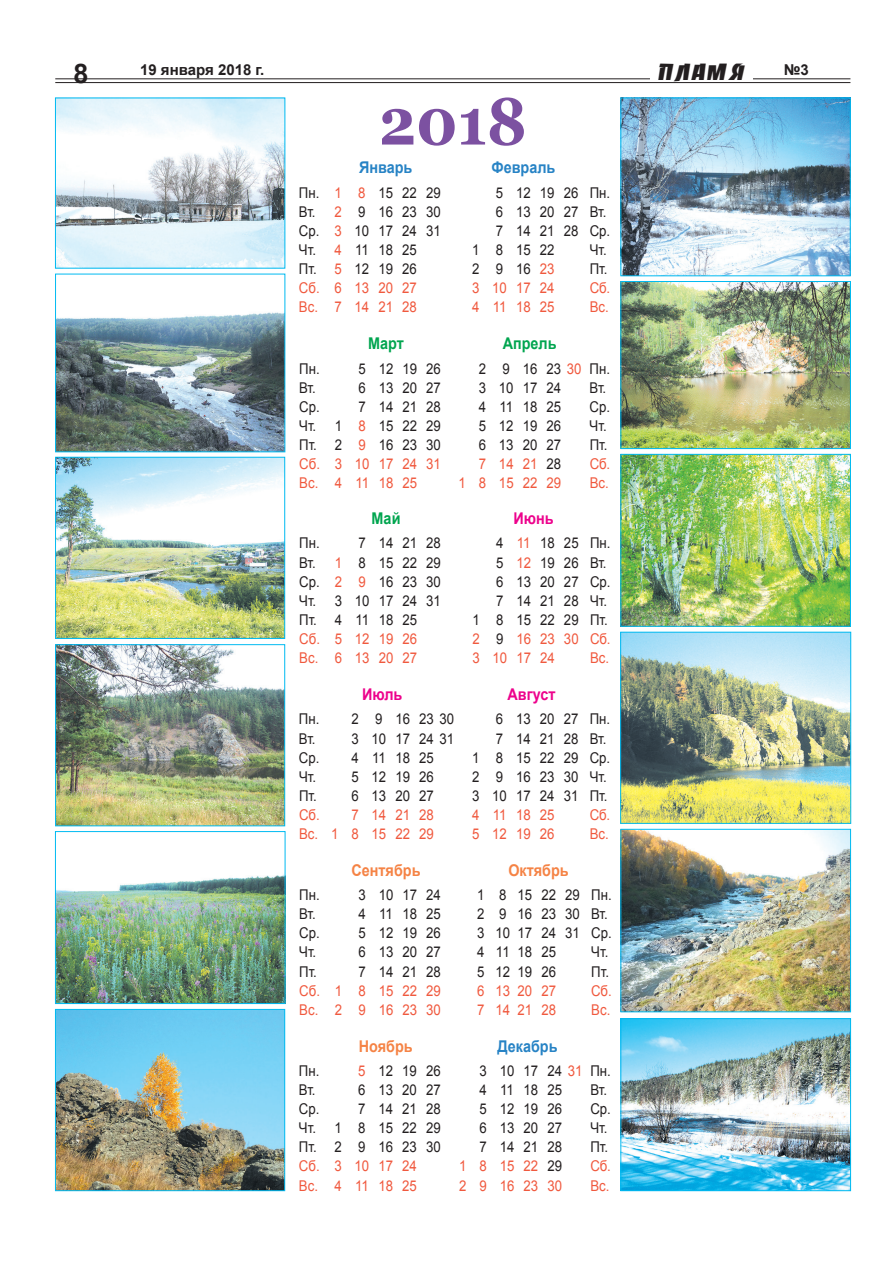
<style>
.page{position:relative;width:893px;height:1263px;background:#fff}
.page>*{position:absolute;margin:0;border:0;box-sizing:border-box;transform-origin:0 0}
.t1{font:700 66px "Georgia";color:#7c51a1;scale:.9 1}
.t2{font:700 27px "Arial";color:#231f20}
.t3{font:21px "Banco Normal";color:#231f20;scale:1.15 1}
.t4{font:700 16.2px "Arial";color:#f58345;scale:.89 1}
.t5{font:700 16.2px "Arial";color:#2783c5;scale:.89 1}
.t6{font:700 16.2px "Arial";color:#ed028c;scale:.89 1}
.t7{font:700 16.2px "Arial";color:#00a54f;scale:.89 1}
.t8{font:700 15px "Arial";color:#231f20}
.t9{font:14.85px/19.2px "Arial";color:#231f20;scale:.89 1}
.t10{font:14.85px/19.2px "Arial";color:#f0593e;scale:.89 1}
.s1{color:#f0593e}
.s2{color:#231f20}
</style>
<div class="page">
<hr style="left:55px;top:78px;width:795px;height:1px;background:#231f20">
<hr style="left:55px;top:82px;width:795px;height:1px;background:#231f20">
<hr style="left:650px;top:77px;width:103px;height:3px;background:#fff">
<img style="left:57px;top:646px;width:226px;height:178px">
<div style="left:55px;top:644px;width:230px;height:182px;border:1px solid #00baf1"></div>
<img style="left:57px;top:312px;width:226px;height:138px">
<div style="left:55px;top:274px;width:230px;height:178px;border:1px solid #00baf1"></div>
<img style="left:57px;top:100px;width:226px;height:166px">
<img style="left:623px;top:1020px;width:226px;height:169px">
<div style="left:621px;top:1018px;width:230px;height:173px;border:1px solid #00baf1"></div>
<img style="left:57px;top:1011px;width:226px;height:178px">
<div style="left:55px;top:1009px;width:230px;height:182px;border:1px solid #00baf1"></div>
<img style="left:623px;top:100px;width:225px;height:174px">
<div style="left:621px;top:98px;width:229px;height:178px;border:1px solid #00baf1"></div>
<img style="left:623px;top:283px;width:226px;height:164px">
<div style="left:621px;top:281px;width:230px;height:168px;border:1px solid #00baf1"></div>
<img style="left:622px;top:634px;width:227px;height:187px">
<div style="left:620px;top:632px;width:231px;height:191px;border:1px solid #00baf1"></div>
<img style="left:57px;top:875px;width:226px;height:127px">
<div style="left:55px;top:831px;width:230px;height:173px;border:1px solid #00baf1"></div>
<img style="left:623px;top:456px;width:226px;height:168px">
<div style="left:621px;top:454px;width:230px;height:172px;border:1px solid #00baf1"></div>
<img style="left:57px;top:459px;width:226px;height:178px">
<div style="left:55px;top:457px;width:230px;height:182px;border:1px solid #00baf1"></div>
<img style="left:623px;top:831px;width:226px;height:179px">
<div style="left:621px;top:829px;width:230px;height:183px;border:1px solid #00baf1"></div>
<h2 class="t2" style="left:73px;top:56px;width:17px">8</h2>
<p class="t8" style="left:140px;top:59px;width:126px">19 января 2018 г.</p>
<h3 class="t3" style="left:656px;top:59px;width:79px">ПЛАМЯ</h3>
<p class="t8" style="left:784px;top:59px;width:27px">№3</p>
<h1 class="t1" style="left:379px;top:79px;width:166px">2018</h1>
<p class="t5" style="left:359px;top:157px;width:61px">Январь</p>
<p class="t9" style="left:299px;top:183px;width:161px">Пн. <span class="s1">1 8</span> 15 22 29<br>Вт. <span class="s1">2</span> 9 16 23 30<br>Ср. <span class="s1">3</span> 10 17 24 31<br>Чт. <span class="s1">4</span> 11 18 25<br>Пт. <span class="s1">5</span> 12 19 26<br><span class="s1">Сб. 6 13 20 27<br>Вс. 7 14 21 28</span></p>
<p class="t5" style="left:491px;top:157px;width:73px">Февраль</p>
<p class="t9" style="left:496px;top:183px;width:130px">5 12 19 26 Пн.</p>
<p class="t9" style="left:496px;top:202px;width:126px">6 13 20 27 Вт.</p>
<p class="t9" style="left:496px;top:221px;width:130px">7 14 21 28 Ср.</p>
<p class="t9" style="left:472px;top:240px;width:94px">1 8 1522</p>
<p class="t9" style="left:590px;top:240px;width:21px">Чт.</p>
<p class="t9" style="left:472px;top:260px;width:94px">2 9 16<span class="s1">23</span></p>
<p class="t9" style="left:590px;top:260px;width:21px">Пт.</p>
<p class="t10" style="left:472px;top:279px;width:94px">3 10 17 24</p>
<p class="t10" style="left:590px;top:279px;width:24px">Сб.</p>
<p class="t10" style="left:472px;top:298px;width:94px">4 11 18 25</p>
<p class="t10" style="left:590px;top:298px;width:23px">Вс.</p>
<p class="t7" style="left:368px;top:333px;width:42px">Март</p>
<p class="t9" style="left:299px;top:359px;width:24px">Пн.</p>
<p class="t9" style="left:358px;top:359px;width:94px">5 12 19 26</p>
<p class="t9" style="left:299px;top:378px;width:20px">Вт.</p>
<p class="t9" style="left:358px;top:378px;width:94px">6 13 20 27</p>
<p class="t9" style="left:299px;top:397px;width:25px">Ср.</p>
<p class="t9" style="left:299px;top:397px;width:161px;text-align:justify;text-indent:59px">7 14 21 28<br>Чт. 1 <span class="s1">8</span> 15 22 29<br>Пт. 2 <span class="s1">9</span> 16 23 30<br><span class="s1">Сб. 3 10 17 24 31<br>Вс. 4 11 18 25</span></p>
<p class="t7" style="left:371px;top:508px;width:34px">Май</p>
<p class="t9" style="left:299px;top:534px;width:161px;text-align:justify;text-indent:59px">7 14 21 28<br>Вт. <span class="s1">1</span> 8 15 22 29<br>Ср. <span class="s1">2 9</span> 16 23 30<br>Чт. 3 10 17 24 31<br>Пт. 4 11 18 25</p>
<p class="t10" style="left:299px;top:629px;width:134px">Сб. 5 12 19 26<br>Вс. 6 13 20 27</p>
<p class="t9" style="left:299px;top:534px;width:24px">Пн.</p>
<p class="t7" style="left:503px;top:333px;width:62px">Апрель</p>
<p class="t9" style="left:479px;top:359px;width:149px">2 9 16 23 <span class="s1">30</span> Пн.<br>3 10 17 24</p>
<p class="t9" style="left:590px;top:378px;width:20px">Вт.</p>
<p class="t9" style="left:479px;top:397px;width:94px">4 11 18 25</p>
<p class="t9" style="left:590px;top:397px;width:24px">Ср.</p>
<p class="t9" style="left:479px;top:416px;width:94px">5 12 19 26</p>
<p class="t9" style="left:590px;top:416px;width:21px">Чт.</p>
<p class="t9" style="left:479px;top:435px;width:94px">6 13 20 27</p>
<p class="t9" style="left:590px;top:435px;width:21px">Пт.</p>
<p class="t10" style="left:479px;top:454px;width:94px">7 14 21 <span class="s2">28</span></p>
<p class="t10" style="left:590px;top:454px;width:24px">Сб.</p>
<p class="t10" style="left:458px;top:474px;width:117px">1 8 152229</p>
<p class="t10" style="left:590px;top:474px;width:23px">Вс.</p>
<p class="t6" style="left:514px;top:508px;width:47px">Июнь</p>
<p class="t9" style="left:496px;top:534px;width:130px">4 <span class="s1">11</span> 18 25 Пн.</p>
<p class="t9" style="left:496px;top:553px;width:126px">5 <span class="s1">12</span> 19 26 Вт.</p>
<p class="t9" style="left:496px;top:572px;width:130px">6 13 20 27 Ср.</p>
<p class="t9" style="left:496px;top:591px;width:126px">7 14 21 28 Чт.</p>
<p class="t9" style="left:472px;top:610px;width:154px">1 8 15 22 29 Пт.</p>
<p class="t10" style="left:472px;top:629px;width:157px">2 <span class="s2">9</span> 16 23 30 Сб.</p>
<p class="t10" style="left:472px;top:648px;width:94px">3 10 17 24</p>
<p class="t10" style="left:590px;top:648px;width:23px">Вс.</p>
<p class="t6" style="left:362px;top:684px;width:47px">Июль</p>
<p class="t9" style="left:299px;top:710px;width:176px">Пн. 2 9 16 23 30<br>Вт.</p>
<p class="t9" style="left:299px;top:729px;width:176px;text-indent:52px">3 10 17 24 31<br>Ср. 4 11 18 25<br>Чт. 5 12 19 26<br>Пт. 6 13 20 27</p>
<p class="t10" style="left:299px;top:805px;width:153px">Сб. 7 14 21 28<br>Вс. 1 8 15 22 29</p>
<p class="t4" style="left:351px;top:859px;width:79px">Сентябрь</p>
<p class="t9" style="left:299px;top:885px;width:24px">Пн.</p>
<p class="t9" style="left:358px;top:885px;width:94px">3 10 17 24</p>
<p class="t9" style="left:299px;top:904px;width:20px">Вт.</p>
<p class="t9" style="left:358px;top:904px;width:94px">4 11 18 25</p>
<p class="t9" style="left:299px;top:923px;width:25px">Ср.</p>
<p class="t9" style="left:358px;top:923px;width:94px">5 12 19 26</p>
<p class="t9" style="left:299px;top:943px;width:21px">Чт.</p>
<p class="t9" style="left:358px;top:943px;width:94px">6 13 20 27</p>
<p class="t9" style="left:299px;top:962px;width:21px">Пт.</p>
<p class="t9" style="left:358px;top:962px;width:94px">7 14 21 28</p>
<p class="t10" style="left:299px;top:981px;width:161px">Сб. 1 8 15 22 29<br>Вс. 2 9 16 23 30</p>
<p class="t6" style="left:507px;top:684px;width:55px">Август</p>
<p class="t9" style="left:472px;top:710px;width:157px;text-align:right">6 13 20 27 Пн.<br>7 14 21 28 Вт.<br>1 8 15 22 29 Ср.<br>2 9 16 23 30 Чт.<br>3 10 17 24 31 Пт.</p>
<p class="t10" style="left:472px;top:805px;width:94px">4 11 18 25</p>
<p class="t10" style="left:590px;top:805px;width:24px">Сб.</p>
<p class="t10" style="left:472px;top:824px;width:94px">5 12 19 26</p>
<p class="t10" style="left:590px;top:824px;width:23px">Вс.</p>
<p class="t4" style="left:508px;top:859px;width:69px">Октябрь</p>
<p class="t9" style="left:477px;top:885px;width:153px">1 8 15 22 29 Пн.<br>2 9 16 23 30 Вт.<br>3 10 17 24 31 Ср.<br>4 11 18 25</p>
<p class="t9" style="left:591px;top:943px;width:21px">Чт.</p>
<p class="t9" style="left:477px;top:962px;width:90px">5 12 19 26</p>
<p class="t9" style="left:591px;top:962px;width:21px">Пт.</p>
<p class="t10" style="left:477px;top:981px;width:90px">6 13 20 27</p>
<p class="t10" style="left:591px;top:981px;width:24px">Сб.</p>
<p class="t10" style="left:477px;top:1000px;width:90px">7 14 21 28</p>
<p class="t10" style="left:591px;top:1000px;width:23px">Вс.</p>
<p class="t4" style="left:359px;top:1035px;width:62px">Ноябрь</p>
<p class="t9" style="left:299px;top:1061px;width:24px">Пн.</p>
<p class="t9" style="left:358px;top:1061px;width:94px"><span class="s1">5</span> 12 19 26</p>
<p class="t9" style="left:299px;top:1080px;width:20px">Вт.</p>
<p class="t9" style="left:358px;top:1080px;width:94px">6 13 20 27</p>
<p class="t9" style="left:299px;top:1099px;width:25px">Ср.</p>
<p class="t9" style="left:299px;top:1099px;width:161px;text-align:justify;text-indent:59px">7 14 21 28<br>Чт. 1 8 15 22 29<br>Пт. 2 9 16 23 30</p>
<p class="t10" style="left:299px;top:1157px;width:134px">Сб. 3 10 17 24<br>Вс. 4 11 18 25</p>
<p class="t5" style="left:497px;top:1035px;width:69px">Декабрь</p>
<p class="t9" style="left:480px;top:1061px;width:149px">3 10 17 24 <span class="s1">31</span> Пн.<br>4 11 18 25</p>
<p class="t9" style="left:590px;top:1080px;width:20px">Вт.</p>
<p class="t9" style="left:480px;top:1099px;width:94px">5 12 19 26</p>
<p class="t9" style="left:590px;top:1099px;width:24px">Ср.</p>
<p class="t9" style="left:480px;top:1118px;width:94px">6 13 20 27</p>
<p class="t9" style="left:590px;top:1118px;width:21px">Чт.</p>
<p class="t9" style="left:480px;top:1137px;width:94px">7 14 21 28</p>
<p class="t9" style="left:590px;top:1137px;width:21px">Пт.</p>
<p class="t10" style="left:459px;top:1157px;width:117px">1 8 1522<span class="s2">29</span></p>
<p class="t10" style="left:590px;top:1157px;width:24px">Сб.</p>
<p class="t10" style="left:459px;top:1176px;width:117px">2 9 162330</p>
<p class="t10" style="left:590px;top:1176px;width:23px">Вс.</p>
</div>
